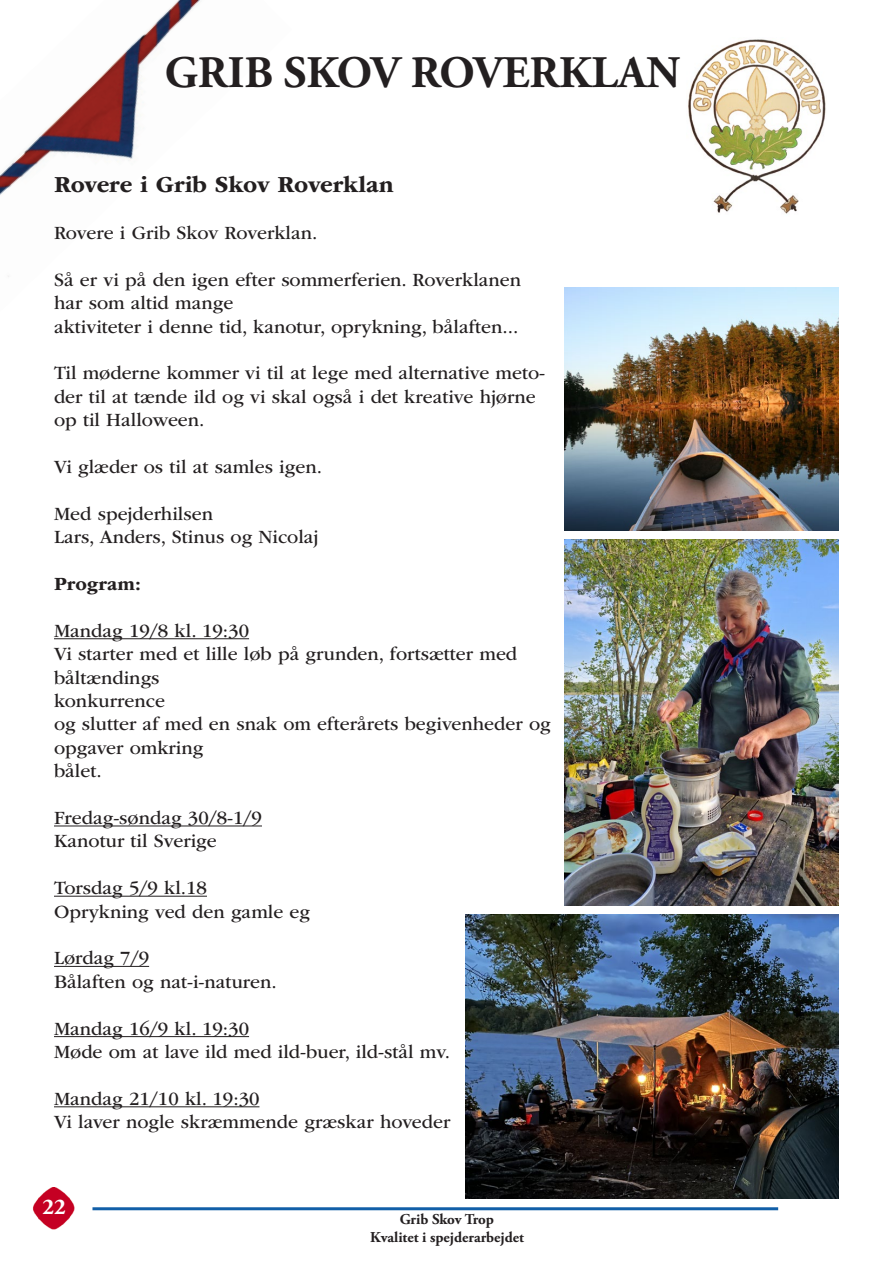
<style>
.page{position:relative;width:893px;height:1263px;background:#fff}
.page>*{position:absolute;margin:0;border:0;box-sizing:border-box;transform-origin:0 0}
.t1{font:700 45px "Adobe Garamond Pro";color:#231f20}
.t2{font:700 24px "ITC Garamond Std";color:#231f20}
.t3{font:700 22.5px "Adobe Garamond Pro";color:#fff}
.t4{font:19.5px/23.4px "ITC Garamond Std";color:#231f20}
.t5{font:700 19.5px "ITC Garamond Std";color:#231f20}
.t6{font:700 15px/18px "Adobe Garamond Pro";color:#231f20;text-align:center}
</style>
<div class="page">
<img style="left:33px;top:1188px;width:42px;height:41px">
<hr style="left:92px;top:1207px;width:686px;height:3px;background:#115fa8">
<img style="left:0;top:0;width:200px;height:277px">
<img style="left:688px;top:39px;width:138px;height:175px">
<hr style="left:54px;top:638px;width:195px;height:1px;background:#231f20">
<hr style="left:54px;top:825px;width:208px;height:1px;background:#231f20">
<hr style="left:54px;top:896px;width:153px;height:1px;background:#231f20">
<hr style="left:54px;top:966px;width:95px;height:1px;background:#231f20">
<hr style="left:54px;top:1036px;width:195px;height:1px;background:#231f20">
<hr style="left:54px;top:1106px;width:205px;height:1px;background:#231f20">
<img style="left:465px;top:914px;width:374px;height:284px">
<img style="left:564px;top:539px;width:275px;height:366px">
<img style="left:565px;top:287px;width:274px;height:243px">
<p class="t1" style="left:165px;top:46px;width:517px">GRIB SKOV ROVERKLAN</p>
<p class="t2" style="left:54px;top:171px;width:341px">Rovere i Grib Skov Roverklan</p>
<p class="t4" style="left:54px;top:221px;width:265px">Rovere i Grib Skov Roverklan.</p>
<p class="t4" style="left:54px;top:268px;width:469px">Så er vi på den igen efter sommerferien. Roverklanen har som altid mange</p>
<p class="t4" style="left:54px;top:315px;width:466px">aktiviteter i denne tid, kanotur, oprykning, bålaften...</p>
<p class="t4" style="left:54px;top:362px;width:493px">Til møderne kommer vi til at lege med alternative meto&shy;der til at tænde ild og vi skal også i det kreative hjørne op til Halloween.</p>
<p class="t4" style="left:54px;top:455px;width:270px">Vi glæder os til at samles igen.</p>
<p class="t4" style="left:54px;top:502px;width:161px">Med spejderhilsen</p>
<p class="t4" style="left:54px;top:525px;width:266px">Lars, Anders, Stinus og Nicolaj</p>
<p class="t5" style="left:54px;top:573px;width:88px">Program:</p>
<p class="t4" style="left:54px;top:619px;width:197px">Mandag 19/8 kl. 19:30</p>
<p class="t4" style="left:54px;top:642px;width:465px">Vi starter med et lille løb på grunden, fortsætter med båltændings</p>
<p class="t4" style="left:54px;top:689px;width:112px">konkurrence</p>
<p class="t4" style="left:54px;top:713px;width:498px">og slutter af med en snak om efterårets begivenheder og opgaver omkring</p>
<p class="t4" style="left:54px;top:759px;width:49px">bålet.</p>
<p class="t4" style="left:54px;top:806px;width:209px">Fredag-søndag 30/8-1/9</p>
<p class="t4" style="left:54px;top:830px;width:164px">Kanotur til Sverige</p>
<p class="t4" style="left:54px;top:876px;width:154px">Torsdag 5/9 kl.18</p>
<p class="t4" style="left:54px;top:900px;width:258px">Oprykning ved den gamle eg</p>
<p class="t4" style="left:54px;top:947px;width:97px">Lørdag 7/9</p>
<p class="t4" style="left:54px;top:970px;width:224px">Bålaften og nat-i-naturen.</p>
<p class="t4" style="left:54px;top:1017px;width:197px">Mandag 16/9 kl. 19:30</p>
<p class="t4" style="left:54px;top:1040px;width:398px">Møde om at lave ild med ild-buer, ild-stål mv.</p>
<p class="t4" style="left:54px;top:1087px;width:207px">Mandag 21/10 kl. 19:30</p>
<p class="t4" style="left:54px;top:1110px;width:398px">Vi laver nogle skræmmende græskar hoveder</p>
<p class="t3" style="left:43px;top:1194px;width:25px">22</p>
<p class="t6" style="left:370px;top:1210px;width:155px">Grib Skov Trop<br>Kvalitet i spejderarbejdet</p>
</div>
